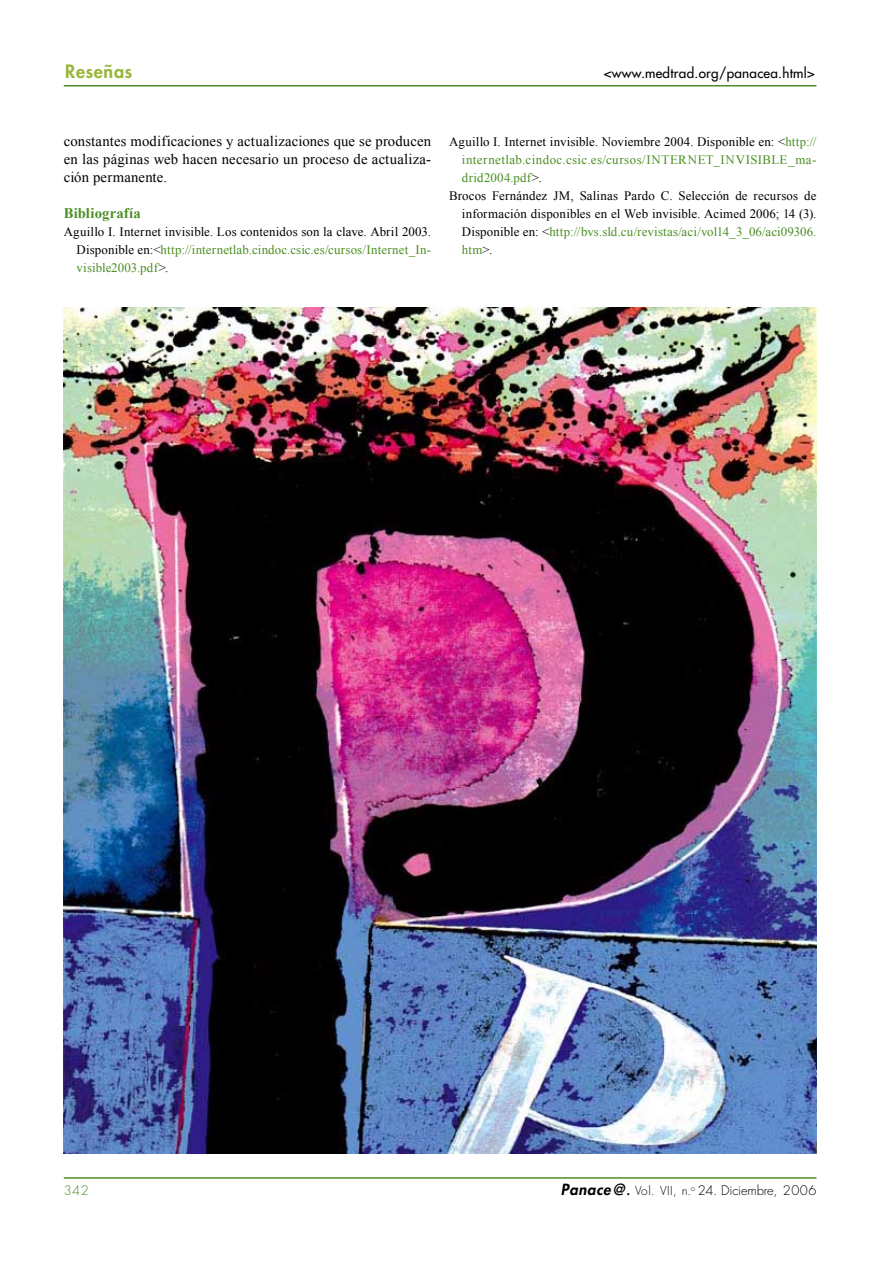
<style>
.page{position:relative;width:893px;height:1263px;background:#fff}
.page>*{position:absolute;margin:0;border:0;box-sizing:border-box;transform-origin:0 0}
.t1{font:800 18px "Futura Std";color:#98b637}
.t2{font:14.7px/18px "Times New Roman";letter-spacing:.01em;color:#000;text-align:justify}
.t3{font:700 14.7px "Times New Roman";letter-spacing:.005em;color:#4b8f24}
.t4{font:500 13.5px "Futura Std";letter-spacing:.02em;color:#000}
.t5{font:12.9px/18px "Times New Roman";letter-spacing:.01em;color:#000;text-align:justify}
.t6{font:12.9px "Times New Roman";letter-spacing:.025em;color:#4b8f24}
.t7{font:300 12.9px "Futura Std";letter-spacing:-.015em;color:#000}
.t8{font:300 12.9px "Futura Std";color:#4b8f24}
.s1{color:#4b8f24}
.s2{color:#000}
.s3{font-weight:800;font-style:italic;font-size:15px}
.s4{font-weight:800;font-style:italic;font-size:12px}
.s5{font-size:12px}
</style>
<div class="page">
<hr style="left:64px;top:1177px;width:752px;height:2px;background:#4b8f24">
<hr style="left:64px;top:85px;width:752px;height:2px;background:#4b8f24">
<img style="left:64px;top:308px;width:752px;height:846px">
<h1 class="t1" style="left:65px;top:60px;width:69px">Reseñas</h1>
<p class="t4" style="left:604px;top:65px;width:213px">&lt;www.medtrad.org/panacea.html&gt;</p>
<p class="t2" style="left:64px;top:131px;width:369px">constantes modificaciones y actualizaciones que se producen en las páginas web hacen necesario un proceso de actualiza&shy;ción permanente.</p>
<p class="t3" style="left:64px;top:202px;width:78px">Bibliografía</p>
<p class="t5" style="left:77px;top:222px;width:356px;text-indent:-13px">Aguillo I. Internet invisible. Los contenidos son la clave. Abril 2003.<br>Disponible en:&lt;<span class="s1">http://internetlab.cindoc.csic.es/cursos/Internet_In&shy;visible2003.pdf</span>&gt;.</p>
<p class="t5" style="left:449px;top:132px;width:369px">Aguillo I. Internet invisible. Noviembre 2004. Disponible en: &lt;<span class="s1">http://</span></p>
<p class="t6" style="left:462px;top:151px;width:356px">internetlab.cindoc.csic.es/cursos/INTERNET_INVISIBLE_ma-</p>
<p class="t6" style="left:462px;top:169px;width:81px">drid2004.pdf<span class="s2">&gt;.</span></p>
<p class="t5" style="left:449px;top:186px;width:369px">Brocos Fernández JM, Salinas Pardo C. Selección de recursos de</p>
<p class="t5" style="left:462px;top:204px;width:356px">información disponibles en el Web invisible. Acimed 2006; 14 (3).</p>
<p class="t6" style="left:462px;top:223px;width:356px"><span class="s2">Disponible en: &lt;</span>http://bvs.sld.cu/revistas/aci/vol14_3_06/aci09306.</p>
<p class="t6" style="left:462px;top:241px;width:32px">htm<span class="s2">&gt;.</span></p>
<p class="t8" style="left:64px;top:1182px;width:27px">342</p>
<p class="t7" style="left:561px;top:1182px;width:257px"><span class="s3">Panace@</span><span class="s4">.</span> <span class="s5">Vol. VII, n.</span><sup>o</sup> 24. Diciembre, 2006</p>
</div>
